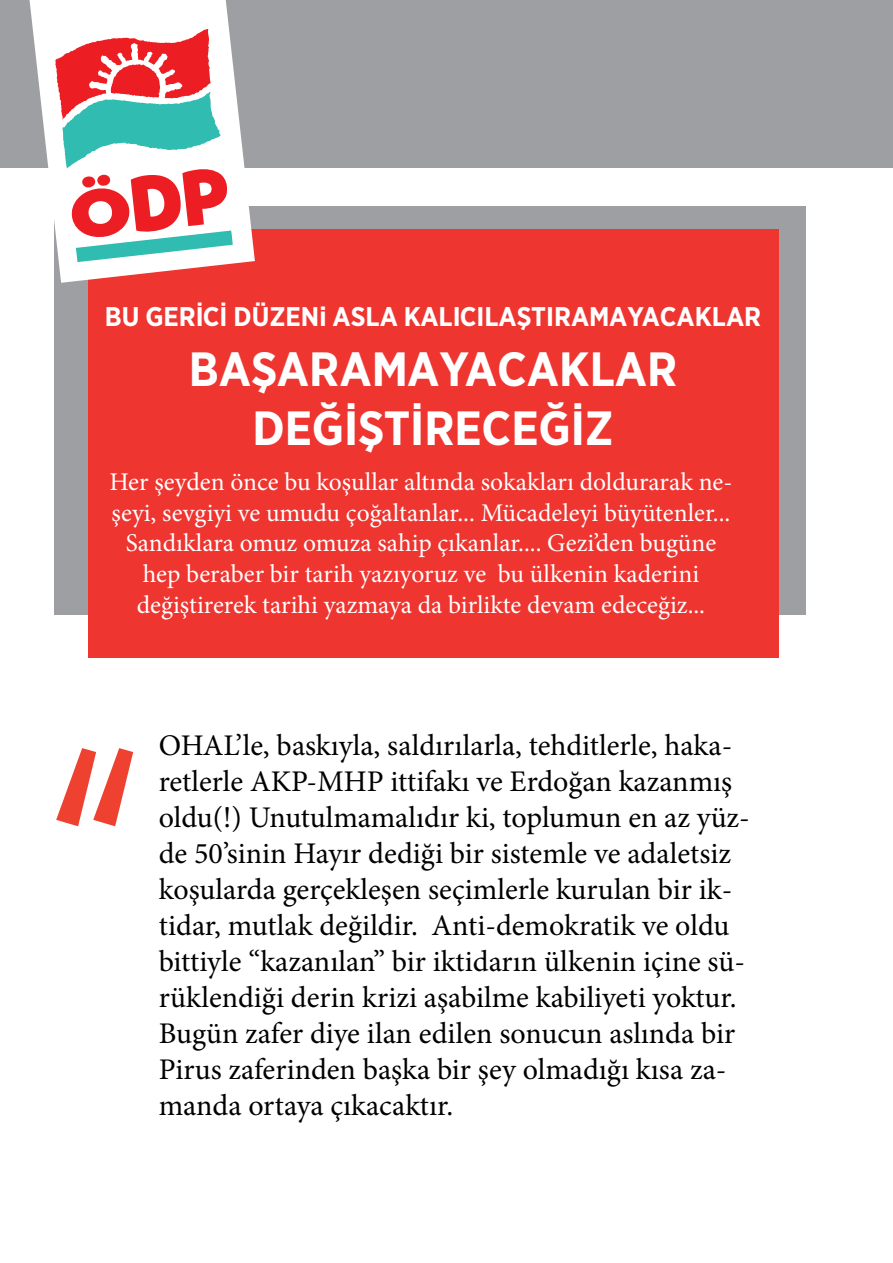
<style>
.page{position:relative;width:893px;height:1263px;background:#fff}
.page>*{position:absolute;margin:0;border:0;box-sizing:border-box;transform-origin:0 0}
.t1{font:500 condensed 270px "Futura";color:#ef4130}
.t2{font:700 48px/58.9px "Gotham Narrow";color:#fff;text-align:center}
.t3{font:30px/36px "Minion Pro";color:#000}
.t4{font:700 27px "Gotham Narrow";color:#fff}
.t5{font:25.5px/30.6px "Minion Pro";color:#fff;text-align:center}
</style>
<div class="page">
<div style="left:54px;top:206px;width:751px;height:408px;background:#9d9fa2"></div>
<div style="left:88px;top:230px;width:690px;height:428px;background:#ee3530"></div>
<div style="left:0;top:0;width:893px;height:168px;background:#9d9fa2"></div>
<svg style="left:30px;top:0;width:225px;height:283px;fill:#fff"></svg>
<svg style="left:55px;top:28px;width:178px;height:234px;background:#caa"></svg>
<p class="t4" style="left:105px;top:299px;width:658px">BU GERİCİ DÜZENi ASLA KALICILAŞTIRAMAYACAKLAR</p>
<h2 class="t2" style="left:189px;top:339px;width:490px">BAŞARAMAYACAKLAR<br>DEĞİŞTİRECEĞİZ</h2>
<p class="t5" style="left:109px;top:467px;width:625px">Her şeyden önce bu koşullar altında sokakları doldurarak ne&shy;şeyi, sevgiyi ve umudu çoğaltanlar... Mücadeleyi büyütenler...<br>Sandıklara omuz omuza sahip çıkanlar.... Gezi’den bugüne hep beraber bir tarih yazıyoruz ve bu ülkenin kaderini değiştirerek tarihi yazmaya da birlikte devam edeceğiz...</p>
<h1 class="t1" style="left:44px;top:691px;width:101px">“</h1>
<p class="t3" style="left:159px;top:728px;width:593px">OHAL’le, baskıyla, saldırılarla, tehditlerle, haka&shy;retlerle AKP-MHP ittifakı ve Erdoğan kazanmış oldu(!) Unutulmamalıdır ki, toplumun en az yüz&shy;de 50’sinin Hayır dediği bir sistemle ve adaletsiz koşularda gerçekleşen seçimlerle kurulan bir ik&shy;tidar, mutlak değildir. Anti-demokratik ve oldu bittiyle “kazanılan” bir iktidarın ülkenin içine sü&shy;rüklendiği derin krizi aşabilme kabiliyeti yoktur.<br>Bugün zafer diye ilan edilen sonucun aslında bir Pirus zaferinden başka bir şey olmadığı kısa za&shy;manda ortaya çıkacaktır.</p>
</div>
